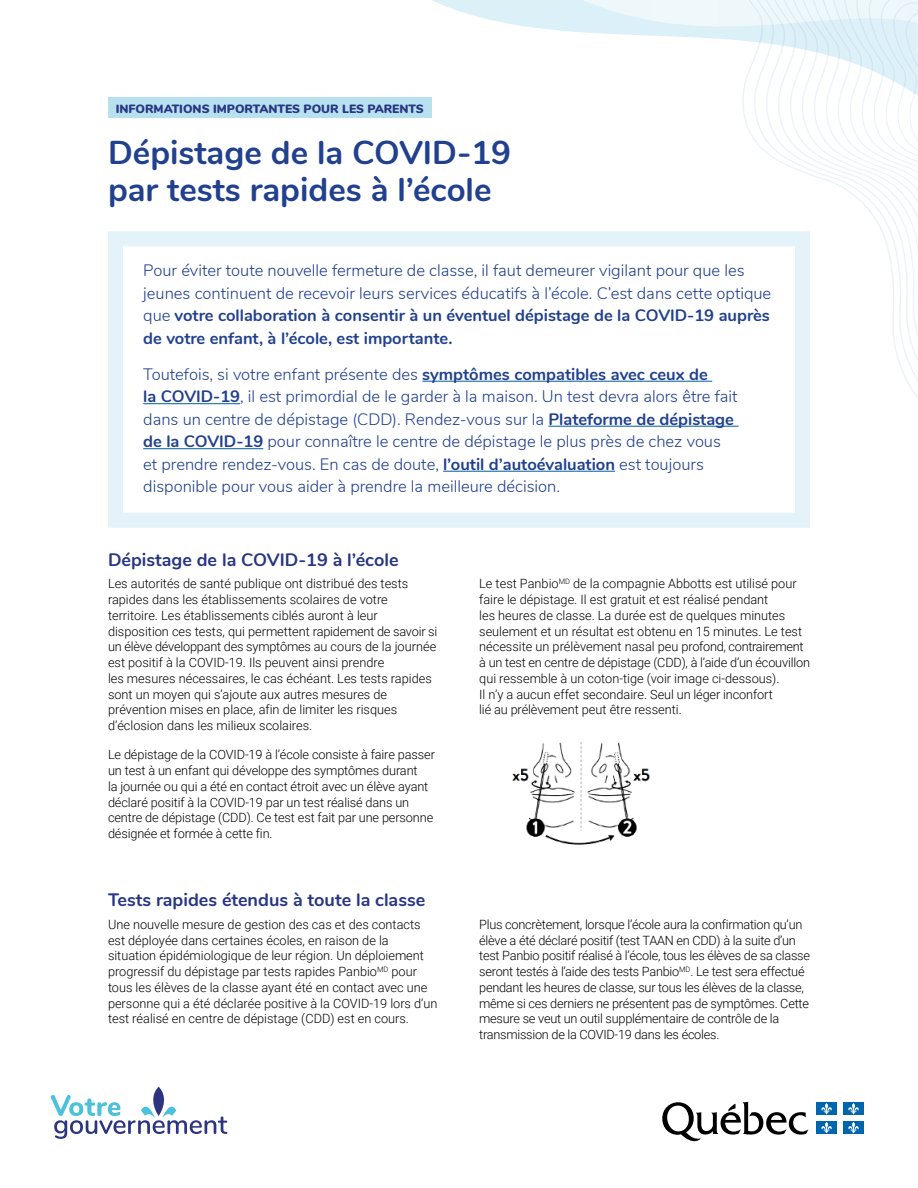
<style>
.page{position:relative;width:918px;height:1188px;background:#fff}
.page>*{position:absolute;margin:0;border:0;box-sizing:border-box;transform-origin:0 0}
.t1{font:700 33px/37.5px "Nunito";color:#21408d}
.t2{font:700 18px "Nunito";color:#283683}
.t3{font:300 16.5px/22.5px "Nunito";color:#21408d}
.t4{font:300 12.75px/15.8px "Roboto";color:#000001}
.t5{font:300 12.75px/15.8px "Roboto";letter-spacing:-.02em;color:#000001}
.t6{font:900 12px "Nunito";color:#283683}
.s1{font-weight:700}
</style>
<div class="page">
<svg style="left:422px;top:0;width:291px;height:382px"></svg>
<svg style="left:543px;top:0;width:178px;height:360px"></svg>
<svg style="left:721px;top:0;width:9px;height:40px"></svg>
<svg style="left:730px;top:0;width:12px;height:41px"></svg>
<svg style="left:742px;top:0;width:13px;height:141px"></svg>
<svg style="left:755px;top:0;width:12px;height:154px"></svg>
<svg style="left:767px;top:0;width:13px;height:162px"></svg>
<svg style="left:780px;top:0;width:12px;height:168px"></svg>
<svg style="left:792px;top:0;width:12px;height:173px"></svg>
<svg style="left:804px;top:0;width:13px;height:178px"></svg>
<svg style="left:817px;top:0;width:101px;height:398px"></svg>
<img style="left:512px;top:742px;width:138px;height:103px">
<div style="left:108px;top:97px;width:324px;height:21px;background:#b8e1f0"></div>
<hr style="left:422px;top:381px;width:290px;height:1px;background:#005d9c">
<hr style="left:143px;top:403px;width:97px;height:1px;background:#005d9c">
<hr style="left:548px;top:426px;width:191px;height:1px;background:#005d9c">
<hr style="left:143px;top:448px;width:120px;height:1px;background:#005d9c">
<hr style="left:443px;top:471px;width:172px;height:1px;background:#005d9c">
<div style="left:108px;top:231px;width:702px;height:297px;border:15px solid #e3f3f9"></div>
<img style="left:52px;top:1087px;width:175px;height:52px">
<img style="left:662px;top:1101px;width:202px;height:41px">
<p class="t6" style="left:116px;top:100px;width:310px">INFORMATIONS IMPORTANTES POUR LES PARENTS</p>
<h1 class="t1" style="left:108px;top:132px;width:405px">Dépistage de la COVID-19 par tests rapides à l’école</h1>
<p class="t3" style="left:143px;top:259px;width:630px">Pour éviter toute nouvelle fermeture de classe, il faut demeurer vigilant pour que les jeunes continuent de recevoir leurs services éducatifs à l’école. C’est dans cette optique que <span class="s1">votre collaboration à consentir à un éventuel dépistage de la COVID-19 auprès de votre enfant, à l’école, est importante.</span></p>
<p class="t3" style="left:143px;top:362px;width:596px">Toutefois, si votre enfant présente des <span class="s1">symptômes compatibles avec ceux de<br>la COVID-19</span>, il est primordial de le garder à la maison. Un test devra alors être fait dans un centre de dépistage (CDD). Rendez-vous sur la <span class="s1">Plateforme de dépistage de la COVID‑19</span> pour connaître le centre de dépistage le plus près de chez vous et prendre rendez-vous. En cas de doute, <span class="s1">l’outil d’autoévaluation</span> est toujours disponible pour vous aider à prendre la meilleure décision.</p>
<h2 class="t2" style="left:108px;top:546px;width:292px">Dépistage de la COVID-19 à l’école</h2>
<p class="t4" style="left:108px;top:576px;width:331px">Les autorités de santé publique ont distribué des tests rapides dans les établissements scolaires de votre territoire. Les établissements ciblés auront à leur disposition ces tests, qui permettent rapidement de savoir si un élève développant des symptômes au cours de la journée est positif à la COVID-19. Ils peuvent ainsi prendre<br>les mesures nécessaires, le cas échéant. Les tests rapides sont un moyen qui s’ajoute aux autres mesures de prévention mises en place, afin de limiter les risques d’éclosion dans les milieux scolaires.</p>
<p class="t4" style="left:108px;top:747px;width:328px">Le dépistage de la COVID-19 à l’école consiste à faire passer un test à un enfant qui développe des symptômes durant<br>la journée ou qui a été en contact étroit avec un élève ayant déclaré positif à la COVID-19 par un test réalisé dans un centre de dépistage (CDD). Ce test est fait par une personne désignée et formée à cette fin.</p>
<p class="t4" style="left:479px;top:576px;width:332px">Le test Panbio<sup>MD</sup> de la compagnie Abbotts est utilisé pour faire le dépistage. Il est gratuit et est réalisé pendant<br>les heures de classe. La durée est de quelques minutes seulement et un résultat est obtenu en 15 minutes. Le test nécessite un prélèvement nasal peu profond, contrairement à un test en centre de dépistage (CDD), à l’aide d’un écouvillon qui ressemble à un coton-tige (voir image ci-dessous).<br>Il n’y a aucun effet secondaire. Seul un léger inconfort<br>lié au prélèvement peut être ressenti.</p>
<h2 class="t2" style="left:108px;top:887px;width:319px">Tests rapides étendus à toute la classe</h2>
<p class="t4" style="left:108px;top:916px;width:331px">Une nouvelle mesure de gestion des cas et des contacts est déployée dans certaines écoles, en raison de la situation épidémiologique de leur région. Un déploiement progressif du dépistage par tests rapides Panbio<sup>MD</sup> pour tous les élèves de la classe ayant été en contact avec une personne qui a été déclarée positive à la COVID-19 lors d’un test réalisé en centre de dépistage (CDD) est en cours.</p>
<p class="t5" style="left:479px;top:916px;width:332px">Plus concrètement, lorsque l’école aura la confirmation qu’un élève a été déclaré positif (test TAAN en CDD) à la suite d’un test Panbio positif réalisé à l’école, tous les élèves de sa classe seront testés à l’aide des tests Panbio<sup>MD</sup>. Le test sera effectué pendant les heures de classe, sur tous les élèves de la classe, même si ces derniers ne présentent pas de symptômes. Cette mesure se veut un outil supplémentaire de contrôle de la transmission de la COVID-19 dans les écoles.</p>
</div>
